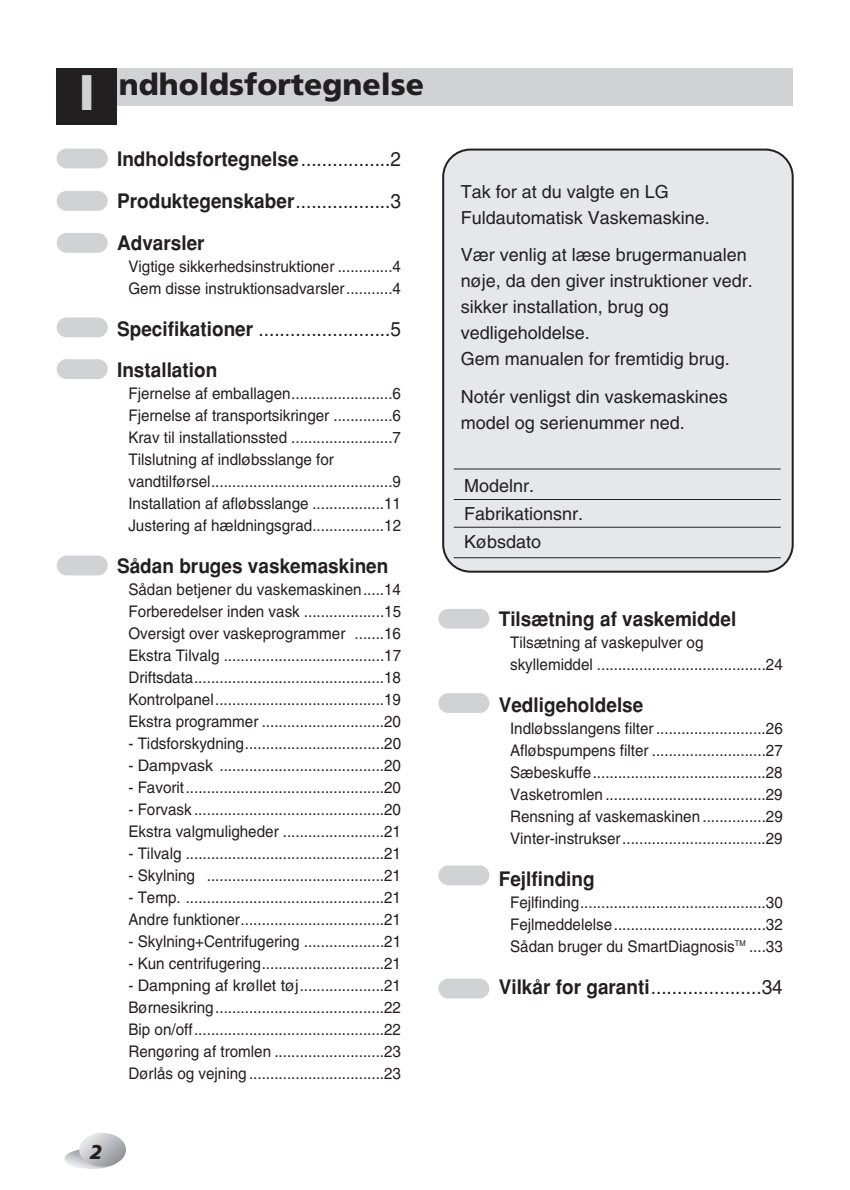
<style>
.page{position:relative;width:850px;height:1190px;background:#fff}
.page>*{position:absolute;margin:0;border:0;box-sizing:border-box;transform-origin:0 0}
.t1{font:900 50px "Frutiger";color:#d1d2d4}
.t2{font:900 30px "Frutiger";color:#231f20}
.t3{font:700 20px/41.8px "Helvetica";color:#231f20;text-align:justify;scale:.95 1}
.t4{font:20px "Helvetica";color:#231f20;scale:.95 1}
.t5{font:italic 900 20px "Frutiger";color:#231f20}
.t6{font:18px/26px "Helvetica";color:#231f20}
.t7{font:16px/22px "Helvetica";color:#231f20;scale:.95 1}
.s1{font-weight:400}
.s2{font-weight:700}
</style>
<div class="page">
<div style="left:57px;top:68px;width:736px;height:37px;background:#d1d2d4"></div>
<div style="left:57px;top:68px;width:60px;height:57px;background:#231f20"></div>
<svg style="left:64px;top:1149px;width:55px;height:20px"></svg>
<svg style="left:79px;top:1134px;width:47px;height:33px"></svg>
<div style="left:443px;top:150px;width:350px;height:422px;background:#e6e7e9;border-radius:27px"></div>
<div style="left:442px;top:149px;width:352px;height:424px;border:2px solid #231f20;border-radius:27px"></div>
<hr style="left:454px;top:468px;width:327px;height:2px;background:#231f20">
<hr style="left:454px;top:499px;width:327px;height:1px;background:#231f20">
<hr style="left:454px;top:527px;width:327px;height:1px;background:#231f20">
<hr style="left:454px;top:557px;width:327px;height:1px;background:#231f20">
<div style="left:57px;top:149px;width:51px;height:19px;background:#d1d2d4;border-radius:10px"></div>
<div style="left:438px;top:609px;width:51px;height:20px;background:#d1d2d4;border-radius:10px"></div>
<div style="left:438px;top:693px;width:51px;height:20px;background:#d1d2d4;border-radius:10px"></div>
<div style="left:438px;top:865px;width:51px;height:20px;background:#d1d2d4;border-radius:10px"></div>
<div style="left:438px;top:979px;width:51px;height:19px;background:#d1d2d4;border-radius:10px"></div>
<div style="left:57px;top:191px;width:51px;height:20px;background:#d1d2d4;border-radius:10px"></div>
<div style="left:57px;top:233px;width:51px;height:20px;background:#d1d2d4;border-radius:10px"></div>
<div style="left:57px;top:318px;width:51px;height:19px;background:#d1d2d4;border-radius:10px"></div>
<div style="left:57px;top:359px;width:51px;height:20px;background:#d1d2d4;border-radius:10px"></div>
<div style="left:57px;top:556px;width:51px;height:19px;background:#d1d2d4;border-radius:10px"></div>
<h1 class="t1" style="left:78px;top:72px;width:18px">I</h1>
<h2 class="t2" style="left:119px;top:72px;width:307px">ndholdsfortegnelse</h2>
<p class="t3" style="left:117px;top:140px;width:300px">Indholdsfortegnelse<span class="s1">.................2<br></span>Produktegenskaber<span class="s1">..................3<br></span>Advarsler</p>
<p class="t7" style="left:128px;top:257px;width:289px">Vigtige sikkerhedsinstruktioner .............4<br>Gem disse instruktionsadvarsler...........4</p>
<p class="t3" style="left:117px;top:309px;width:300px">Specifikationer <span class="s1">.........................5<br></span>Installation</p>
<p class="t7" style="left:128px;top:384px;width:289px">Fjernelse af emballagen........................6<br>Fjernelse af transportsikringer ..............6<br>Krav til installationssted ........................7<br>Tilslutning af indløbsslange for vandtilførsel...........................................9<br>Installation af afløbsslange .................11<br>Justering af hældningsgrad.................12</p>
<p class="t3" style="left:117px;top:547px;width:287px">Sådan bruges vaskemaskinen</p>
<p class="t7" style="left:128px;top:580px;width:289px;text-align:justify">Sådan betjener du vaskemaskinen.....14<br>Forberedelser inden vask ...................15<br>Oversigt over vaskeprogrammer .......16<br>Ekstra Tilvalg ......................................17<br>Driftsdata.............................................18<br>Kontrolpanel........................................19<br>Ekstra programmer .............................20</p>
<p class="t7" style="left:128px;top:734px;width:289px">- Tidsforskydning.................................20</p>
<p class="t7" style="left:128px;top:756px;width:289px">- Dampvask .......................................20</p>
<p class="t7" style="left:128px;top:778px;width:289px">- Favorit...............................................20</p>
<p class="t7" style="left:128px;top:800px;width:289px">- Forvask .............................................20<br>Ekstra valgmuligheder ........................21</p>
<p class="t7" style="left:128px;top:844px;width:289px">- Tilvalg ...............................................21</p>
<p class="t7" style="left:128px;top:866px;width:289px">- Skylning ..........................................21</p>
<p class="t7" style="left:128px;top:888px;width:289px">- Temp. ...............................................21<br>Andre funktioner..................................21</p>
<p class="t7" style="left:128px;top:932px;width:289px">- Skylning+Centrifugering ...................21</p>
<p class="t7" style="left:128px;top:954px;width:289px">- Kun centrifugering.............................21</p>
<p class="t7" style="left:128px;top:976px;width:289px;text-align:justify">- Dampning af krøllet tøj....................21<br>Børnesikring........................................22<br>Bip on/off.............................................22<br>Rengøring af tromlen ..........................23<br>Dørlås og vejning ................................23</p>
<p class="t5" style="left:90px;top:1144px;width:14px">2</p>
<p class="t6" style="left:461px;top:180px;width:251px">Tak for at du valgte en LG<br>Fuldautomatisk Vaskemaskine.</p>
<p class="t6" style="left:461px;top:244px;width:294px">Vær venlig at læse brugermanualen nøje, da den giver instruktioner vedr. sikker installation, brug og vedligeholdelse.<br>Gem manualen for fremtidig brug.</p>
<p class="t6" style="left:461px;top:385px;width:269px">Notér venligst din vaskemaskines model og serienummer ned.</p>
<p class="t6" style="left:464px;top:473px;width:121px;line-height:28px">Modelnr.<br>Fabrikationsnr.<br>Købsdato</p>
<p class="t3" style="left:499px;top:600px;width:252px">Tilsætning af vaskemiddel</p>
<p class="t7" style="left:510px;top:633px;width:289px">Tilsætning af vaskepulver og skyllemiddel ........................................24</p>
<p class="t3" style="left:499px;top:686px;width:154px">Vedligeholdelse</p>
<p class="t7" style="left:510px;top:719px;width:289px;text-align:justify">Indløbsslangens filter ..........................26<br>Afløbspumpens filter ...........................27<br>Sæbeskuffe.........................................28<br>Vasketromlen ......................................29<br>Rensning af vaskemaskinen ...............29<br>Vinter-instrukser..................................29</p>
<p class="t3" style="left:499px;top:860px;width:103px">Fejlfinding</p>
<p class="t7" style="left:510px;top:893px;width:289px;text-align:justify">Fejlfinding............................................30<br>Fejlmeddelelse....................................32<br>Sådan bruger du SmartDiagnosis<sup>TM</sup> ....33</p>
<p class="t4" style="left:499px;top:979px;width:300px"><span class="s2">Vilkår for garanti</span>.....................34</p>
</div>
